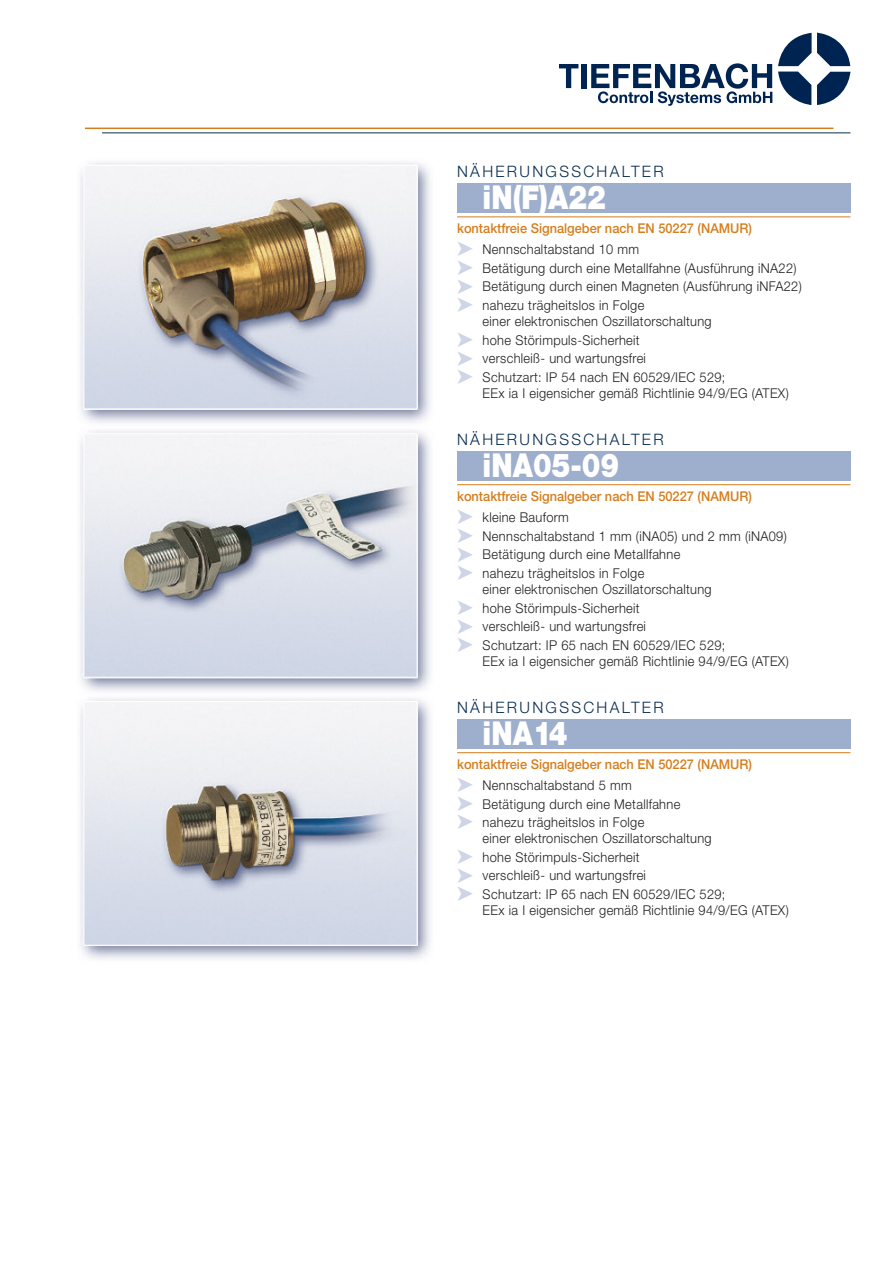
<style>
.page{position:relative;width:893px;height:1263px;background:#fff}
.page>*{position:absolute;margin:0;border:0;box-sizing:border-box;transform-origin:0 0}
.t1{font:900 33px "Helvetica Neue";color:#fff;scale:.85 1}
.t2{font:300 15.75px "Helvetica Neue";letter-spacing:.15em;color:#082d51}
.t3{font:300 13.5px/18.8px "Helvetica Neue";letter-spacing:.025em;color:#201e21;scale:.95 1}
.t4{font:500 13.5px/20.9px "Helvetica Neue";color:#d57e1d;scale:.95 1}
.s1{color:#ced5e6}
.s2{font-weight:300;color:#201e21}
</style>
<div class="page">
<img style="left:78px;top:32px;width:773px;height:927px">
<svg style="left:817px;top:72px;width:33px;height:33px"></svg>
<svg style="left:778px;top:33px;width:72px;height:33px"></svg>
<svg style="left:778px;top:72px;width:33px;height:33px"></svg>
<svg style="left:559px;top:64px;width:19px;height:24px"></svg>
<div style="left:581px;top:64px;width:5px;height:24px;background:#002452"></div>
<svg style="left:591px;top:63px;width:181px;height:43px"></svg>
<hr style="left:85px;top:128px;width:748px;height:1px;background:#d57e1d">
<hr style="left:102px;top:132px;width:748px;height:1px;background:#082d51">
<div style="left:457px;top:183px;width:393px;height:30px;background:#9eafce"></div>
<hr style="left:457px;top:216px;width:393px;height:1px;background:#d57e1d">
<div style="left:457px;top:451px;width:393px;height:29px;background:#9eafce"></div>
<hr style="left:457px;top:484px;width:393px;height:1px;background:#d57e1d">
<div style="left:457px;top:719px;width:393px;height:29px;background:#9eafce"></div>
<hr style="left:457px;top:752px;width:393px;height:1px;background:#d57e1d">
<p class="t2" style="left:457px;top:166px;width:208px">NÄHERUNGSSCHALTER</p>
<h1 class="t1" style="left:483px;top:186px;width:146px">iN(F)A22</h1>
<p class="t4" style="left:457px;top:219px;width:312px">kontaktfreie Signalgeber nach EN 50227 (NAMUR) <span class="s1">➤</span> <span class="s2">Nennschaltabstand 10 mm</span></p>
<p class="t3" style="left:457px;top:260px;width:364px"><span class="s1">➤</span> Betätigung durch eine Metallfahne (Ausführung iNA22) <span class="s1">➤</span> Betätigung durch einen Magneten (Ausführung iNFA22) <span class="s1">➤</span> nahezu trägheitslos in Folge</p>
<p class="t3" style="left:457px;top:313px;width:284px;text-indent:26px">einer elektronischen Oszillatorschaltung <span class="s1">➤</span> hohe Störimpuls-Sicherheit<br><span class="s1">➤</span> verschleiß- und wartungsfrei<br><span class="s1">➤</span> Schutzart: IP 54 nach EN 60529/IEC 529;</p>
<p class="t3" style="left:483px;top:385px;width:324px">EEx ia I eigensicher gemäß Richtlinie 94/9/EG (ATEX)</p>
<p class="t2" style="left:457px;top:434px;width:208px">NÄHERUNGSSCHALTER</p>
<h1 class="t1" style="left:483px;top:453px;width:162px">iNA05-09</h1>
<p class="t4" style="left:457px;top:487px;width:312px">kontaktfreie Signalgeber nach EN 50227 (NAMUR) <span class="s1">➤</span> <span class="s2">kleine Bauform</span></p>
<p class="t3" style="left:457px;top:528px;width:349px"><span class="s1">➤</span> Nennschaltabstand 1 mm (iNA05) und 2 mm (iNA09) <span class="s1">➤</span> Betätigung durch eine Metallfahne<br><span class="s1">➤</span> nahezu trägheitslos in Folge</p>
<p class="t3" style="left:457px;top:581px;width:284px;text-indent:26px">einer elektronischen Oszillatorschaltung <span class="s1">➤</span> hohe Störimpuls-Sicherheit<br><span class="s1">➤</span> verschleiß- und wartungsfrei<br><span class="s1">➤</span> Schutzart: IP 65 nach EN 60529/IEC 529;</p>
<p class="t3" style="left:483px;top:653px;width:324px">EEx ia I eigensicher gemäß Richtlinie 94/9/EG (ATEX)</p>
<p class="t2" style="left:457px;top:702px;width:208px">NÄHERUNGSSCHALTER</p>
<h1 class="t1" style="left:483px;top:721px;width:102px">iNA14</h1>
<p class="t4" style="left:457px;top:755px;width:312px">kontaktfreie Signalgeber nach EN 50227 (NAMUR) <span class="s1">➤</span> <span class="s2">Nennschaltabstand 5 mm</span></p>
<p class="t3" style="left:457px;top:796px;width:236px"><span class="s1">➤</span> Betätigung durch eine Metallfahne <span class="s1">➤</span> nahezu trägheitslos in Folge</p>
<p class="t3" style="left:457px;top:830px;width:284px;text-indent:26px">einer elektronischen Oszillatorschaltung <span class="s1">➤</span> hohe Störimpuls-Sicherheit<br><span class="s1">➤</span> verschleiß- und wartungsfrei<br><span class="s1">➤</span> Schutzart: IP 65 nach EN 60529/IEC 529;</p>
<p class="t3" style="left:483px;top:902px;width:324px">EEx ia I eigensicher gemäß Richtlinie 94/9/EG (ATEX)</p>
</div>
